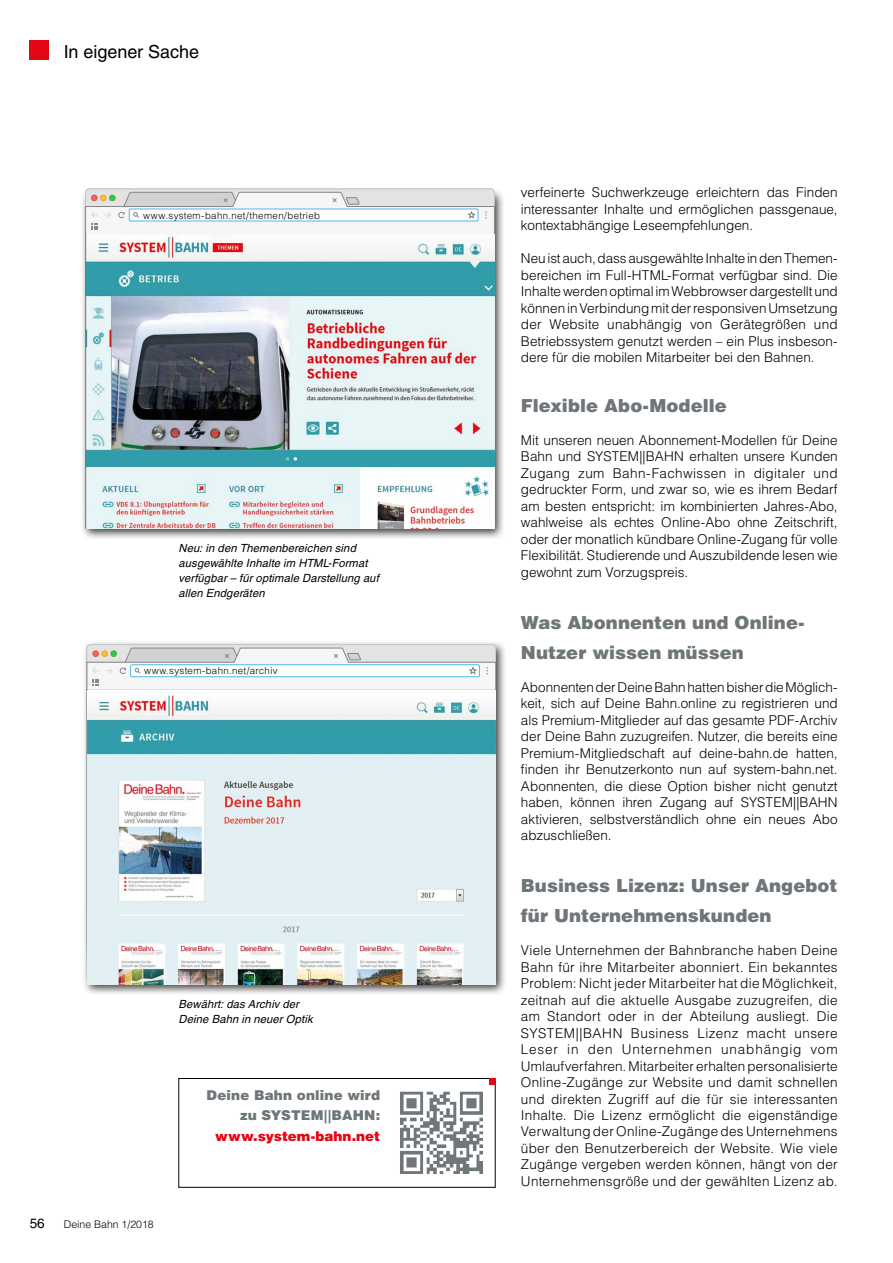
<style>
.page{position:relative;width:893px;height:1263px;background:#fff}
.page>*{position:absolute;margin:0;border:0;box-sizing:border-box;transform-origin:0 0}
.t1{font:900 18px/30px "Helvetica LT";letter-spacing:.005em;color:#6e767a}
.t2{font:18px "Helvetica LT";letter-spacing:-.005em;color:#000}
.t3{font:300 13.5px/16.5px "Helvetica LT";color:#000;text-align:justify}
.t4{font:900 13.5px/19.5px "Helvetica LT";letter-spacing:.015em;color:#6e767a;text-align:right}
.t5{font:900 13.5px "Helvetica LT";color:#e30613}
.t6{font:13.5px "Helvetica LT";color:#000}
.t7{font:italic 11.25px/15px "Helvetica LT";letter-spacing:.01em;color:#000}
.t8{font:300 10.5px "Helvetica LT";color:#000}
.t9{font:300 9.75px "Helvetica LT";letter-spacing:.03em;color:#000}
</style>
<div class="page">
<div style="left:30px;top:40px;width:19px;height:19px;background:#e30613"></div>
<div style="left:82px;top:640px;width:424px;height:355px;background:#000;opacity:.75"></div>
<svg style="left:87px;top:644px;width:409px;height:46px"></svg>
<hr style="left:87px;top:689px;width:1px;height:295px;background:#6e767a">
<img style="left:87px;top:690px;width:409px;height:294px">
<div style="left:80px;top:188px;width:425px;height:352px;background:#000;opacity:.75"></div>
<svg style="left:85px;top:189px;width:410px;height:46px"></svg>
<img style="left:86px;top:234px;width:408px;height:295px">
<hr style="left:85px;top:234px;width:1px;height:295px;background:#6e767a">
<img style="left:400px;top:1091px;width:83px;height:83px">
<div style="left:179px;top:1078px;width:316px;height:109px;border:1px solid #000"></div>
<div style="left:489px;top:1078px;width:6px;height:7px;background:#e30613"></div>
<h1 class="t2" style="left:64px;top:41px;width:137px">In eigener Sache</h1>
<p class="t9" style="left:143px;top:209px;width:178px">www.system-bahn.net/themen/betrieb</p>
<p class="t7" style="left:179px;top:541px;width:202px">Neu: in den Themenbereichen sind ausgewählte Inhalte im HTML-Format verfügbar – für optimale Darstellung auf allen Endgeräten</p>
<p class="t9" style="left:144px;top:665px;width:135px">www.system-bahn.net/archiv</p>
<p class="t7" style="left:179px;top:996px;width:136px">Bewährt: das Archiv der<br>Deine Bahn in neuer Optik</p>
<p class="t6" style="left:30px;top:1215px;width:17px">56</p>
<p class="t8" style="left:64px;top:1217px;width:91px">Deine Bahn 1/2018</p>
<p class="t4" style="left:207px;top:1085px;width:175px">Deine Bahn online wird zu SYSTEM||BAHN:</p>
<p class="t5" style="left:215px;top:1127px;width:166px">www.system-bahn.net</p>
<p class="t3" style="left:521px;top:184px;width:318px">verfeinerte Suchwerkzeuge erleichtern das Finden interessanter Inhalte und ermöglichen passgenaue, kontextabhängige Leseempfehlungen.</p>
<p class="t3" style="left:521px;top:250px;width:318px">Neu ist auch, dass ausgewählte Inhalte in den Themen&shy;bereichen im Full-HTML-Format verfügbar sind. Die Inhalte werden optimal im Webbrowser dargestellt und können in Verbindung mit der responsiven Umsetzung der Website unabhängig von Gerätegrößen und Betriebssystem genutzt werden – ein Plus insbeson&shy;dere für die mobilen Mitarbeiter bei den Bahnen.</p>
<h1 class="t1" style="left:521px;top:390px;width:207px">Flexible Abo-Modelle</h1>
<p class="t3" style="left:521px;top:432px;width:318px">Mit unseren neuen Abonnement-Modellen für Deine Bahn und SYSTEM||BAHN erhalten unsere Kunden Zugang zum Bahn-Fachwissen in digitaler und gedruckter Form, und zwar so, wie es ihrem Bedarf am besten entspricht: im kombinierten Jahres-Abo, wahlweise als echtes Online-Abo ohne Zeitschrift, oder der monatlich kündbare Online-Zugang für volle Flexibilität. Studierende und Auszubildende lesen wie gewohnt zum Vorzugspreis.</p>
<h1 class="t1" style="left:521px;top:607px;width:284px">Was Abonnenten und Online-<br>Nutzer wissen müssen</h1>
<p class="t3" style="left:521px;top:678px;width:318px">Abonnenten der Deine Bahn hatten bisher die Möglich&shy;keit, sich auf Deine Bahn.online zu registrieren und als Premium-Mitglieder auf das gesamte PDF-Archiv der Deine Bahn zuzugreifen. Nutzer, die bereits eine Premium-Mitgliedschaft auf deine-bahn.de hatten, finden ihr Benutzerkonto nun auf system-bahn.net.<br>Abonnenten, die diese Option bisher nicht genutzt haben, können ihren Zugang auf SYSTEM||BAHN aktivieren, selbstverständlich ohne ein neues Abo abzuschließen.</p>
<h1 class="t1" style="left:521px;top:870px;width:318px">Business Lizenz: Unser Angebot für Unternehmenskunden</h1>
<p class="t3" style="left:521px;top:942px;width:318px">Viele Unternehmen der Bahnbranche haben Deine Bahn für ihre Mitarbeiter abonniert. Ein bekanntes Problem: Nicht jeder Mitarbeiter hat die Möglichkeit, zeitnah auf die aktuelle Ausgabe zuzugreifen, die am Standort oder in der Abteilung ausliegt. Die SYSTEM||BAHN Business Lizenz macht unsere Leser in den Unternehmen unabhängig vom Umlaufverfahren. Mitarbeiter erhalten personalisierte Online-Zugänge zur Website und damit schnellen und direkten Zugriff auf die für sie interessanten Inhalte. Die Lizenz ermöglicht die eigenständige Verwaltung der Online-Zugänge des Unternehmens über den Benutzerbereich der Website. Wie viele Zugänge vergeben werden können, hängt von der Unternehmensgröße und der gewählten Lizenz ab.</p>
</div>
